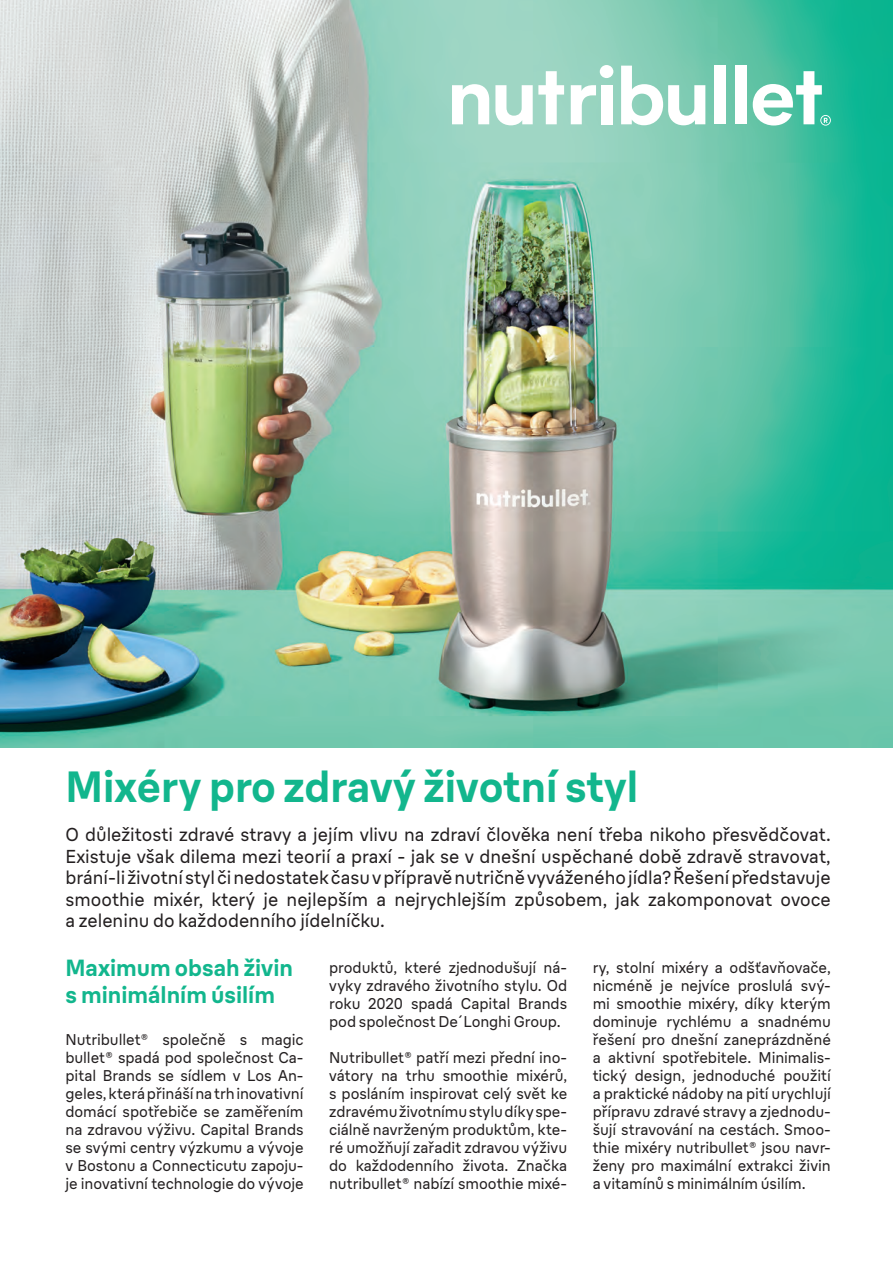
<style>
.page{position:relative;width:893px;height:1263px;background:#fff}
.page>*{position:absolute;margin:0;border:0;box-sizing:border-box;transform-origin:0 0}
.t1{font:700 42px "Braun Linear";color:#12b68d}
.t2{font:700 22.5px/27px "Braun Linear";color:#12b68d}
.t3{font:18px/21.6px "Braun Linear";color:#231f20;text-align:justify}
.t4{font:15px/18px "Braun Linear";letter-spacing:-.005em;color:#231f20;text-align:justify}
</style>
<div class="page">
<img style="left:0;top:0;width:893px;height:748px">
<svg style="left:452px;top:84px;width:37px;height:40px"></svg>
<svg style="left:571px;top:85px;width:25px;height:39px"></svg>
<div style="left:601px;top:85px;width:11px;height:39px;background:#fff"></div>
<svg style="left:621px;top:66px;width:84px;height:59px"></svg>
<div style="left:715px;top:66px;width:11px;height:58px;background:#fff"></div>
<div style="left:735px;top:66px;width:11px;height:58px;background:#fff"></div>
<svg style="left:495px;top:71px;width:69px;height:54px"></svg>
<div style="left:600px;top:65px;width:13px;height:13px;background:#fff;border-radius:50%"></div>
<svg style="left:753px;top:71px;width:78px;height:55px"></svg>
<h1 class="t1" style="left:65px;top:760px;width:574px">Mixéry pro zdravý životní styl</h1>
<p class="t3" style="left:65px;top:823px;width:767px">O důležitosti zdravé stravy a jejím vlivu na zdraví člověka není třeba nikoho přesvědčovat.<br>Existuje však dilema mezi teorií a praxí - jak se v dnešní uspěchané době zdravě stravovat, brání-li životní styl či nedostatek času v přípravě nutričně vyváženého jídla? Řešení představuje smoothie mixér, který je nejlepším a nejrychlejším způsobem, jak zakomponovat ovoce a zeleninu do každodenního jídelníčku.</p>
<h2 class="t2" style="left:65px;top:954px;width:229px">Maximum obsah živin s minimálním úsilím</h2>
<p class="t4" style="left:65px;top:1031px;width:240px">Nutribullet® společně s magic bullet® spadá pod společnost Ca&shy;pital Brands se sídlem v Los An&shy;geles, která přináší na trh inovativní domácí spotřebiče se zaměřením na zdravou výživu. Capital Brands se svými centry výzkumu a vývoje v Bostonu a Connecticutu zapoju&shy;je inovativní technologie do vývoje</p>
<p class="t4" style="left:329px;top:959px;width:240px">produktů, které zjednodušují ná&shy;vyky zdravého životního stylu. Od roku 2020 spadá Capital Brands pod společnost De´Longhi Group.</p>
<p class="t4" style="left:329px;top:1049px;width:240px">Nutribullet® patří mezi přední ino&shy;vátory na trhu smoothie mixérů, s posláním inspirovat celý svět ke zdravému životnímu stylu díky spe&shy;ciálně navrženým produktům, kte&shy;ré umožňují zařadit zdravou výživu do každodenního života. Značka nutribullet® nabízí smoothie mixé-</p>
<p class="t4" style="left:593px;top:959px;width:240px">ry, stolní mixéry a odšťavňovače, nicméně je nejvíce proslulá svý&shy;mi smoothie mixéry, díky kterým dominuje rychlému a snadnému řešení pro dnešní zaneprázdněné a aktivní spotřebitele. Minimalis&shy;tický design, jednoduché použití a praktické nádoby na pití urychlují přípravu zdravé stravy a zjednodu&shy;šují stravování na cestách. Smoo&shy;thie mixéry nutribullet® jsou navr&shy;ženy pro maximální extrakci živin a vitamínů s minimálním úsilím.</p>
</div>
